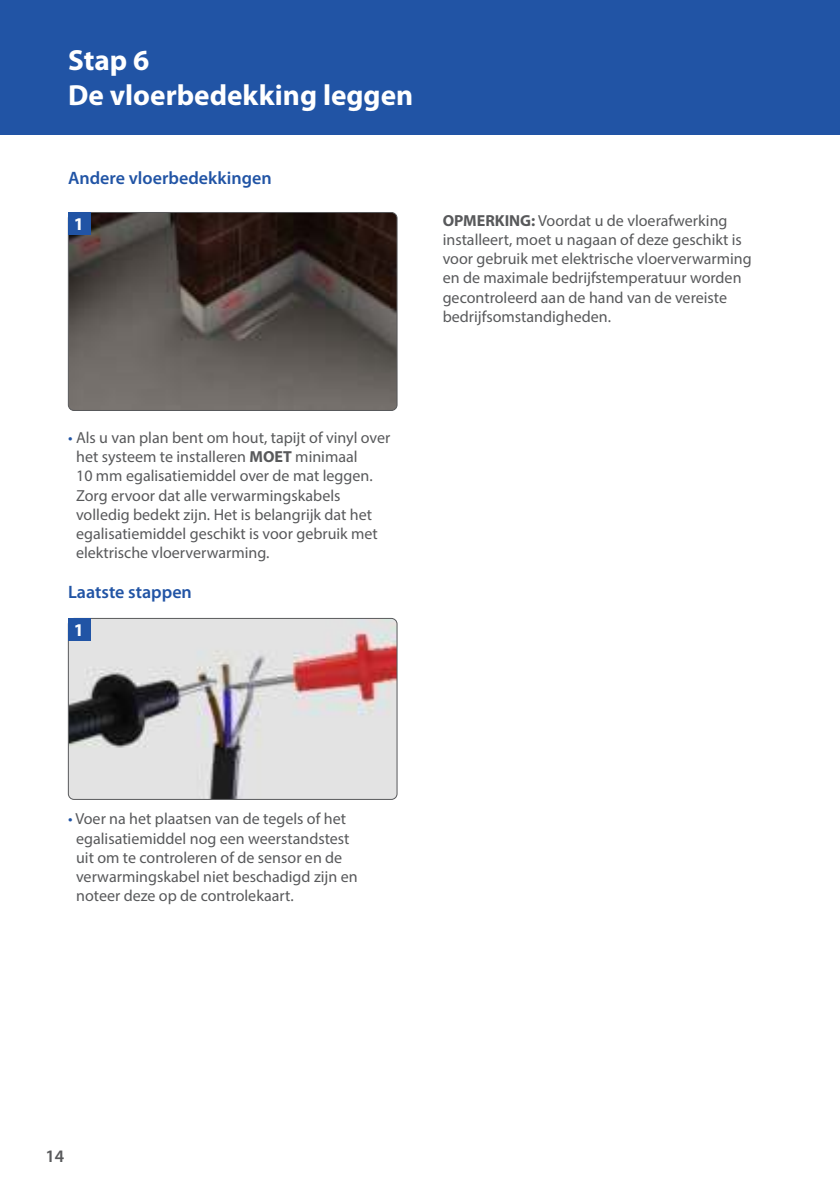
<style>
.page{position:relative;width:840px;height:1191px;background:#fff}
.page>*{position:absolute;margin:0;border:0;box-sizing:border-box;transform-origin:0 0}
.t1{font:700 29.2px/35px "Myriad Pro";color:#fff}
.t2{font:600 18px "Myriad Pro";color:#2154a5}
.t3{font:700 18px "Myriad Pro";color:#fff}
.t4{font:600 17.6px "Myriad Pro";color:#58595b}
.t5{font:16px/19.2px "Myriad Pro";color:#58595b}
.s1{font-weight:700}
.s2{color:#2154a5}
</style>
<div class="page">
<div style="left:0;top:0;width:839px;height:135px;background:#2154a5"></div>
<img style="left:68px;top:212px;width:329px;height:198px">
<div style="left:68px;top:212px;width:329px;height:199px;border:1px solid #58595b;border-radius:6px"></div>
<img style="left:68px;top:618px;width:329px;height:181px">
<div style="left:68px;top:618px;width:329px;height:181px;border:1px solid #58595b;border-radius:6px"></div>
<div style="left:68px;top:212px;width:22px;height:23px;background:#2154a5"></div>
<div style="left:68px;top:618px;width:22px;height:23px;background:#2154a5"></div>
<h1 class="t1" style="left:68px;top:43px;width:346px">Stap 6<br>De vloerbedekking leggen</h1>
<p class="t2" style="left:68px;top:171px;width:205px">Andere vloerbedekkingen</p>
<p class="t3" style="left:74px;top:215px;width:11px">1</p>
<p class="t5" style="left:442px;top:211px;width:310px"><span class="s1">OPMERKING:</span> Voordat u de vloerafwerking installeert, moet u nagaan of deze geschikt is voor gebruik met elektrische vloerverwarming en de maximale bedrijfstemperatuur worden gecontroleerd aan de hand van de vereiste bedrijfsomstandigheden.</p>
<p class="t5" style="left:76px;top:429px;width:315px;text-indent:-8px"><span class="s2">•</span> Als u van plan bent om hout, tapijt of vinyl over het systeem te installeren <span class="s1">MOET</span> minimaal<br>10 mm egalisatiemiddel over de mat leggen.<br>Zorg ervoor dat alle verwarmingskabels volledig bedekt zijn. Het is belangrijk dat het egalisatiemiddel geschikt is voor gebruik met elektrische vloerverwarming.</p>
<p class="t2" style="left:68px;top:584px;width:125px">Laatste stappen</p>
<p class="t3" style="left:74px;top:621px;width:11px">1</p>
<p class="t5" style="left:76px;top:810px;width:283px;text-indent:-8px"><span class="s2">•</span> Voer na het plaatsen van de tegels of het egalisatiemiddel nog een weerstandstest uit om te controleren of de sensor en de verwarmingskabel niet beschadigd zijn en noteer deze op de controlekaart.</p>
<p class="t4" style="left:45px;top:1148px;width:20px">14</p>
</div>
